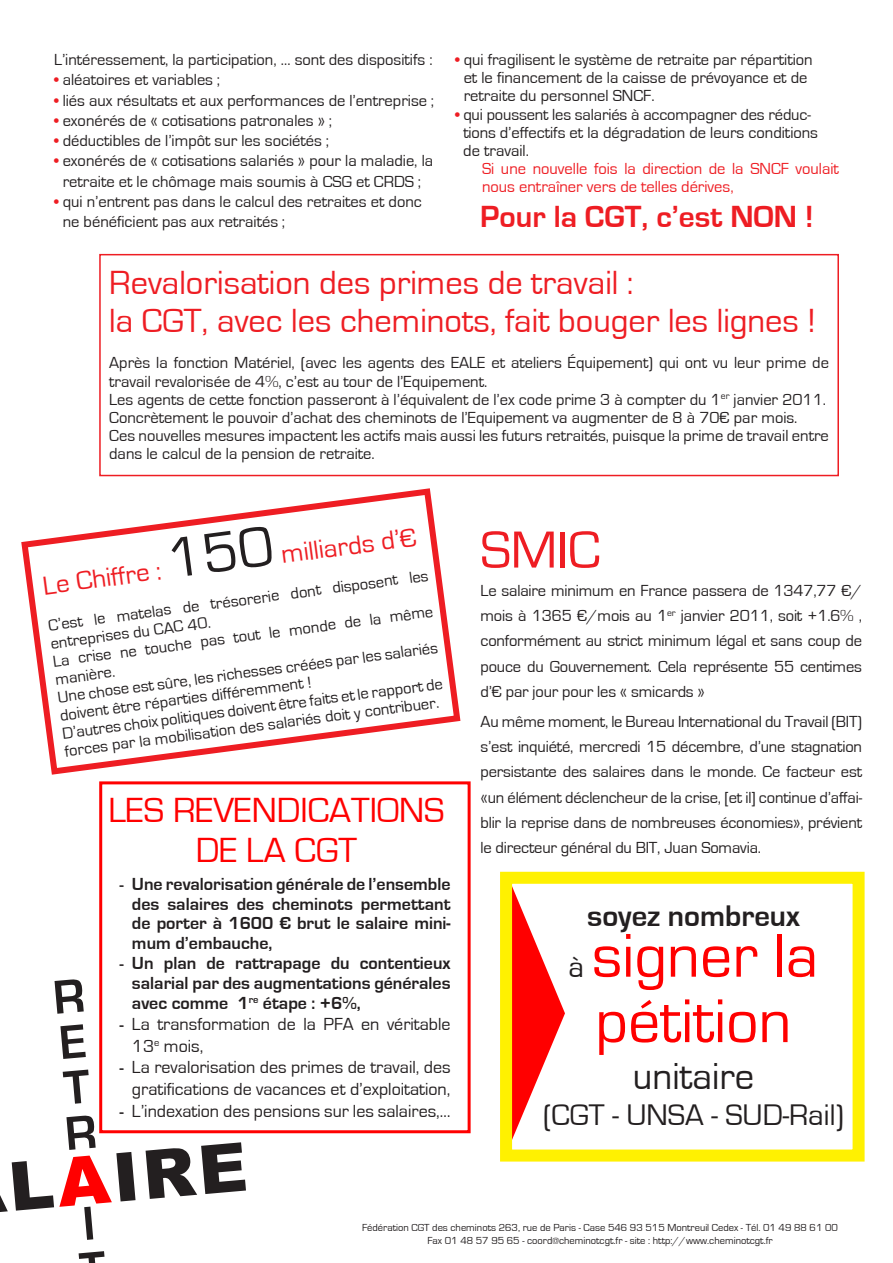
<style>
.page{position:relative;width:893px;height:1263px;background:#fff}
.page>*{position:absolute;margin:0;border:0;box-sizing:border-box;transform-origin:0 0}
.t1{font:64.05px/65.4px "Eurostile";color:#f00;text-align:center}
.t2{font:54px "Eurostile";color:#ee1d23}
.t3{font:38.7px "Eurostile";color:#231f20}
.t4{font:36px/39.6px "Eurostile";color:#f00;text-align:center}
.t5{font:34.5px "Eurostile";color:#ee1d23}
.t6{font:700 31.5px "Eurostile";color:#ee1d23}
.t7{font:30.75px "Eurostile";color:#231f20}
.t8{font:700 30.75px "Eurostile";color:#231f20}
.t9{font:27px "Eurostile";color:#ee1d23}
.t10{font:700 18px/19.8px "Eurostile";color:#231f20;text-align:justify}
.t11{font:18px/21.6px "Eurostile";color:#231f20}
.t12{font:16.5px/25.3px "Eurostile";color:#231f20}
.t13{font:16.5px/18.1px "Eurostile";color:#ee1d23}
.t14{font:10.5px "Eurostile";color:#231f20}
.s1{color:#ee1d23}
.s2{font-family:"Calibri";font-size:16.5px}
.s3{font-family:"Calibri";font-weight:700;font-size:16.5px}
.s4{font-size:30.75px;color:#231f20}
</style>
<div class="page">
<svg style="left:513px;top:888px;width:52px;height:250px"></svg>
<div style="left:500px;top:872px;width:365px;height:289px;border:12px solid #fff101"></div>
<svg style="left:79px;top:1251px;width:26px;height:12px"></svg>
<svg style="left:63px;top:1069px;width:26px;height:35px"></svg>
<svg style="left:60px;top:1024px;width:26px;height:35px"></svg>
<svg style="left:55px;top:979px;width:29px;height:35px"></svg>
<svg style="left:0;top:1115px;width:246px;height:125px"></svg>
<div style="left:99px;top:254px;width:740px;height:222px;border:2px solid #ee1d23"></div>
<svg style="left:21px;top:488px;width:440px;height:287px"></svg>
<div style="left:101px;top:783px;width:368px;height:349px;background:#fff"></div>
<div style="left:99px;top:781px;width:372px;height:352px;border:3px solid #f00"></div>
<svg style="left:170px;top:525px;width:103px;height:52px"></svg>
<p class="t12" style="left:54px;top:47px;width:380px">L’intéressement, la participation, … sont des dispositifs :</p>
<p class="t12" style="left:54px;top:67px;width:168px"><span class="s1">•</span> aléatoires et variables ;</p>
<p class="t12" style="left:54px;top:88px;width:382px"><span class="s1">•</span> liés aux résultats et aux performances de l’entreprise ;</p>
<p class="t12" style="left:54px;top:108px;width:280px"><span class="s1">•</span> exonérés de « cotisations patronales » ;</p>
<p class="t12" style="left:54px;top:128px;width:276px"><span class="s1">•</span> déductibles de l’impôt sur les sociétés ;</p>
<p class="t12" style="left:54px;top:151px;width:381px;line-height:20.2px;text-align:center"><span class="s1">•</span> exonérés de « cotisations salariés » pour la maladie, la retraite et le chômage mais soumis à CSG et CRDS ;</p>
<p class="t12" style="left:63px;top:192px;width:361px;line-height:20.2px;text-indent:-9px"><span class="s1">•</span> qui n’entrent pas dans le calcul des retraites et donc ne bénéficient pas aux retraités ;</p>
<p class="t12" style="left:464px;top:51px;width:350px;line-height:18.1px;text-indent:-9px"><span class="s1">•</span> qui fragilisent le système de retraite par répartition et le financement de la caisse de prévoyance et de retraite du personnel SNCF.</p>
<p class="t12" style="left:455px;top:105px;width:365px;line-height:18.1px;text-align:center"><span class="s1">•</span> qui poussent les salariés à accompagner des réduc&shy;tions d’effectifs et la dégradation de leurs conditions</p>
<p class="t12" style="left:463px;top:138px;width:67px">de travail.</p>
<p class="t13" style="left:482px;top:160px;width:358px">Si une nouvelle fois la direction de la SNCF voulait nous entraîner vers de telles dérives,</p>
<p class="t6" style="left:480px;top:200px;width:335px">Pour la CGT, c’est NON !</p>
<p class="t5" style="left:109px;top:264px;width:526px">Revalorisation des primes de travail :</p>
<p class="t5" style="left:109px;top:302px;width:708px">la CGT, avec les cheminots, fait bouger les lignes !</p>
<p class="t12" style="left:109px;top:354px;width:721px;line-height:18.1px">Après la fonction Matériel, (avec les agents des EALE et ateliers Équipement) qui ont vu leur prime de travail revalorisée de 4%, c’est au tour de l’Equipement.</p>
<p class="t12" style="left:109px;top:387px;width:718px">Les agents de cette fonction passeront à l’équivalent de l’ex code prime 3 à compter du 1<sup>er</sup> janvier 2011.</p>
<p class="t12" style="left:109px;top:405px;width:690px">Concrètement le pouvoir d’achat des cheminots de l’Equipement va augmenter de 8 à 70€ par mois.</p>
<p class="t12" style="left:109px;top:427px;width:721px;line-height:18.1px">Ces nouvelles mesures impactent les actifs mais aussi les futurs retraités, puisque la prime de travail entre dans le calcul de la pension de retraite.</p>
<p class="t9" style="left:279px;top:540px;width:138px;rotate:-8deg">milliards d’€</p>
<p class="t12" style="left:47px;top:619px;width:385px;line-height:17px;rotate:-8deg">C’est le matelas de trésorerie dont disposent les entreprises du CAC 40.</p>
<p class="t9" style="left:41px;top:572px;width:121px;rotate:-8deg">Le Chiffre :</p>
<p class="t12" style="left:52px;top:655px;width:385px;line-height:16.8px;rotate:-8deg">La crise ne touche pas tout le monde de la même manière.</p>
<p class="t12" style="left:57px;top:690px;width:385px;line-height:17.5px;rotate:-8deg">Une chose est sûre, les richesses créées par les salariés doivent être réparties différemment !</p>
<p class="t12" style="left:61px;top:726px;width:385px;line-height:18.1px;rotate:-8deg">D’autres choix politiques doivent être faits et le rapport de forces par la mobilisation des salariés doit y contribuer.</p>
<p class="t4" style="left:108px;top:791px;width:337px">LES REVENDICATIONS<br>DE LA CGT</p>
<p class="t10" style="left:132px;top:874px;width:320px;text-indent:-13px"><span class="s2">-</span> Une revalorisation générale de l’ensemble des salaires des cheminots permettant de porter à 1600 € brut le salaire mini&shy;mum d’embauche,</p>
<p class="t10" style="left:132px;top:953px;width:320px;text-indent:-13px"><span class="s2">-</span> Un plan de rattrapage du contentieux salarial par des augmentations générales avec comme 1<sup>re</sup> étape : +6%,</p>
<p class="t11" style="left:132px;top:1014px;width:320px;text-indent:-13px"><span class="s3">-</span> La transformation de la PFA en véritable<br>13<sup>e</sup> mois,</p>
<p class="t11" style="left:119px;top:1057px;width:333px;text-align:right"><span class="s3">-</span> La revalorisation des primes de travail, des gratifications de vacances et d’exploitation,</p>
<p class="t11" style="left:119px;top:1100px;width:333px"><span class="s3">-</span> L’indexation des pensions sur les salaires,…</p>
<p class="t2" style="left:480px;top:521px;width:121px">SMIC</p>
<p class="t12" style="left:480px;top:578px;width:383px;text-align:justify">Le salaire minimum en France passera de 1347,77 €/ mois à 1365 €/mois au 1<sup>er</sup> janvier 2011, soit +1.6% , conformément au strict minimum légal et sans coup de pouce du Gouvernement. Cela représente 55 centimes d’€ par jour pour les « smicards »</p>
<p class="t12" style="left:480px;top:709px;width:383px;text-align:justify">Au même moment, le Bureau International du Travail (BIT) s’est inquiété, mercredi 15 décembre, d’une stagnation persistante des salaires dans le monde. Ce facteur est «un élément déclencheur de la crise, [et il] continue d’affai&shy;blir la reprise dans de nombreuses économies», prévient le directeur général du BIT, Juan Somavia.</p>
<p class="t8" style="left:587px;top:899px;width:214px">soyez nombreux</p>
<p class="t1" style="left:568px;top:924px;width:251px"><span class="s4">à</span> signer la pétition</p>
<p class="t3" style="left:633px;top:1055px;width:123px">unitaire</p>
<p class="t7" style="left:543px;top:1099px;width:302px">(CGT - UNSA - SUD-Rail)</p>
<p class="t14" style="left:362px;top:1222px;width:477px">Fédération CGT des cheminots 263, rue de Paris - Case 546 93 515 Montreuil Cedex - Tél. 01 49 88 61 00</p>
<p class="t14" style="left:427px;top:1234px;width:347px">Fax 01 48 57 95 65 - coord@cheminotcgt.fr - site : http://www.cheminotcgt.fr</p>
</div>
